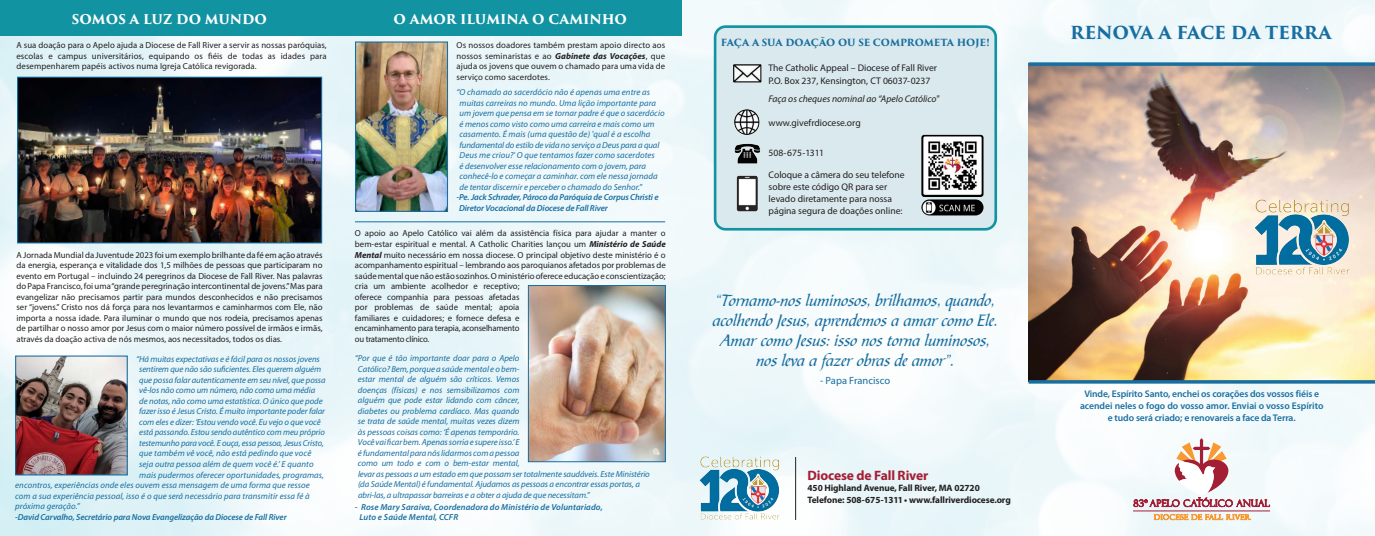
<style>
.page{position:relative;width:1375px;height:536px;background:#fff}
.page>*{position:absolute;margin:0;border:0;box-sizing:border-box;transform-origin:0 0}
.t1{font:700 17.5px "Trajan Pro 3";letter-spacing:-.01em;color:#186ea0}
.t2{font:17.06px "Bible Scr T";color:#186ea0}
.t3{font:700 13.65px "Myriad Pro";letter-spacing:-.01em;color:#a31f35}
.t4{font:700 13.12px "Trajan Pro 3";color:#fff}
.t5{font:10.5px "Myriad Pro";color:#186ea0}
.t6{font:9.62px/12.2px "Myriad Pro";color:#231f20}
.t7{font:600 9.62px/12.2px "Myriad Pro";letter-spacing:-.01em;color:#186ea0;text-align:center}
.t8{font:italic 9.62px "Myriad Pro";color:#231f20}
.t9{font:700 9.62px "Trajan Pro 3";letter-spacing:-.01em;color:#186ea0}
.t10{font:9.36px "Felix Titling";letter-spacing:.025em;color:#a31f35}
.t11{font:700 9.28px "Myriad Pro";letter-spacing:-.01em;color:#231f20}
.t12{font:italic 8.75px/10.5px "Myriad Pro";color:#186ea0}
.t13{font:8.75px/10.5px "Myriad Pro";color:#231f20;text-align:justify}
.t14{font:italic 600 8.75px/10.5px "Myriad Pro";letter-spacing:-.01em;color:#186ea0}
.t15{font:italic 600 8.75px/10.5px "Myriad Pro";letter-spacing:.01em;color:#186ea0}
.t16{font:7.17px "Felix Titling";letter-spacing:.085em;color:#f89931}
.s1{font-weight:700;font-style:italic}
</style>
<div class="page">
<img style="left:0;top:0;width:1374px;height:536px">
<div style="left:715px;top:25px;width:280px;height:203px;background:#d9e9ed;border-radius:10px"></div>
<div style="left:713px;top:25px;width:283px;height:205px;border:3px solid #1193a2;border-radius:10px"></div>
<img style="left:733px;top:64px;width:29px;height:19px">
<img style="left:734px;top:109px;width:26px;height:26px">
<img style="left:734px;top:143px;width:26px;height:21px">
<img style="left:736px;top:175px;width:22px;height:37px">
<img style="left:1028px;top:66px;width:346px;height:314px">
<img style="left:1254px;top:200px;width:95px;height:74px">
<hr style="left:1028px;top:380px;width:346px;height:3px;background:#186ea0">
<svg style="left:1028px;top:62px;width:346px;height:4px"></svg>
<img style="left:357px;top:43px;width:89px;height:167px">
<div style="left:355px;top:41px;width:93px;height:171px;border:1px solid #186ea0"></div>
<img style="left:19px;top:79px;width:301px;height:162px">
<div style="left:17px;top:77px;width:305px;height:166px;border:1px solid #186ea0"></div>
<img style="left:17px;top:357px;width:109px;height:116px">
<div style="left:15px;top:355px;width:113px;height:120px;border:1px solid #186ea0"></div>
<div style="left:0;top:0;width:681px;height:35px;background:#1193a2"></div>
<img style="left:530px;top:287px;width:133px;height:173px">
<div style="left:528px;top:285px;width:137px;height:177px;border:1px solid #186ea0"></div>
<hr style="left:355px;top:221px;width:310px;height:1px;background:#186ea0">
<img style="left:699px;top:457px;width:80px;height:62px">
<hr style="left:795px;top:457px;width:1px;height:62px;background:#231f20">
<hr style="left:1132px;top:510px;width:137px;height:1px;background:#a31f35">
<svg style="left:1174px;top:438px;width:54px;height:62px"></svg>
<img style="left:921px;top:199px;width:62px;height:16px;border-radius:8px">
<img style="left:921px;top:135px;width:62px;height:62px">
<p class="t4" style="left:72px;top:10px;width:197px">SOMOS A LUZ DO MUNDO</p>
<p class="t4" style="left:393px;top:10px;width:235px">O AMOR ILUMINA O CAMINHO</p>
<p class="t13" style="left:17px;top:40px;width:312px">A sua doação para o Apelo ajuda a Diocese de Fall River a servir as nossas paróquias, escolas e campus universitários, equipando os fiéis de todas as idades para desempenharem papéis activos numa Igreja Católica revigorada.</p>
<p class="t13" style="left:17px;top:249px;width:307px">A Jornada Mundial da Juventude 2023 foi um exemplo brilhante da fé em ação através da energia, esperança e vitalidade dos 1,5 milhões de pessoas que participaram no evento em Portugal – incluindo 24 peregrinos da Diocese de Fall River. Nas palavras do Papa Francisco, foi uma “grande peregrinação intercontinental de jovens.” Mas para evangelizar não precisamos partir para mundos desconhecidos e não precisamos ser “jovens.” Cristo nos dá força para nos levantarmos e caminharmos com Ele, não importa a nossa idade. Para iluminar o mundo que nos rodeia, precisamos apenas de partilhar o nosso amor por Jesus com o maior número possível de irmãos e irmãs, através da doação activa de nós mesmos, aos necessitados, todos os dias.</p>
<p class="t12" style="left:139px;top:354px;width:188px;text-indent:-3px">“Há muitas expectativas e é fácil para os nossos jovens sentirem que não são suficientes. Eles querem alguém que possa falar autenticamente em seu nível, que possa vê-los não como um número, não como uma média de notas, não como uma estatística. O único que pode fazer isso é Jesus Cristo. É muito importante poder falar com eles e dizer: ‘Estou vendo você. Eu vejo o que você está passando. Estou sendo autêntico com meu próprio testemunho para você. E ouça, essa pessoa, Jesus Cristo, que também vê você, não está pedindo que você seja outra pessoa além de quem você é.’ E quanto mais pudermos oferecer oportunidades, programas,</p>
<p class="t12" style="left:15px;top:480px;width:296px;text-align:justify">encontros, experiências onde eles ouvem essa mensagem de uma forma que ressoe com a sua experiência pessoal, isso é o que será necessário para transmitir essa fé à próxima geração.”</p>
<p class="t14" style="left:15px;top:511px;width:273px">-David Carvalho, Secretário para Nova Evangelização da Diocese de Fall River</p>
<p class="t13" style="left:456px;top:40px;width:210px">Os nossos doadores também prestam apoio directo aos nossos seminaristas e ao <span class="s1">Gabinete das Vocações</span>, que ajuda os jovens que ouvem o chamado para uma vida de serviço como sacerdotes.</p>
<p class="t12" style="left:459px;top:87px;width:206px;text-indent:-3px">“O chamado ao sacerdócio não é apenas uma entre as muitas carreiras no mundo. Uma lição importante para um jovem que pensa em se tornar padre é que o sacerdócio é menos como visto como uma carreira e mais como um casamento. É mais (uma questão de) 'qual é a escolha fundamental do estilo de vida no serviço a Deus para a qual Deus me criou?' O que tentamos fazer como sacerdotes<br>é desenvolver esse relacionamento com o jovem, para conhecê-lo e começar a caminhar. com ele nessa jornada de tentar discernir e perceber o chamado do Senhor.”</p>
<p class="t14" style="left:456px;top:192px;width:203px">-Pe. Jack Schrader, Pároco da Paróquia de Corpus Christi e<br>Diretor Vocacional da Diocese de Fall River</p>
<p class="t13" style="left:355px;top:228px;width:312px;text-align:left">O apoio ao Apelo Católico vai além da assistência física para ajudar a manter o bem-estar espiritual e mental. A Catholic Charities lançou um <span class="s1">Ministério de Saúde Mental</span> muito necessário em nossa diocese. O principal objetivo deste ministério é o acompanhamento espiritual – lembrando aos paroquianos afetados por problemas de saúde mental que não estão sozinhos. O ministério oferece educação e conscientização; cria um ambiente acolhedor e receptivo;<br>oferece companhia para pessoas afetadas<br>por problemas de saúde mental; apoia<br>familiares e cuidadores; e fornece defesa e<br>encaminhamento para terapia, aconselhamento<br>ou tratamento clínico.</p>
<p class="t12" style="left:355px;top:353px;width:166px;text-align:center">“Por que é tão importante doar para o Apelo Católico? Bem, porque a saúde mental e o bem&shy;estar mental de alguém são críticos. Vemos doenças (físicas) e nos semsibilizamos com alguém que pode estar lidando com câncer, diabetes ou problema cardíaco. Mas quando se trata de saúde mental, muitas vezes dizem às pessoas coisas como: ‘É apenas temporário.<br>Você vai ficar bem. Apenas sorria e supere isso.’ E é fundamental para nós lidarmos com a pessoa como um todo e com o bem-estar mental,</p>
<p class="t12" style="left:358px;top:469px;width:293px">levar as pessoas a um estado em que possam ser totalmente saudáveis. Este Ministério (da Saúde Mental) é fundamental. Ajudamos as pessoas a encontrar essas portas, a abri-las, a ultrapassar barreiras e a obter a ajuda de que necessitam.”</p>
<p class="t15" style="left:359px;top:501px;width:245px;text-indent:-5px">- Rose Mary Saraiva, Coordenadora do Ministério de Voluntariado,<br>Luto e Saúde Mental, CCFR</p>
<p class="t9" style="left:721px;top:35px;width:270px">FAÇA A SUA DOAÇÃO OU SE COMPROMETA HOJE!</p>
<p class="t6" style="left:768px;top:62px;width:170px">The Catholic Appeal – Diocese of Fall River</p>
<p class="t6" style="left:768px;top:74px;width:163px">P.O. Box 237, Kensington, CT 06037-0237</p>
<p class="t8" style="left:768px;top:93px;width:172px">Faça os cheques nominal ao “Apelo Católico"</p>
<p class="t6" style="left:768px;top:117px;width:94px">www.givefrdiocese.org</p>
<p class="t6" style="left:768px;top:147px;width:57px">508-675-1311</p>
<p class="t6" style="left:768px;top:168px;width:138px">Coloque a câmera do seu telefone sobre este código QR para ser levado diretamente para nossa página segura de doações online:</p>
<p class="t2" style="left:715px;top:290px;width:281px">“Tornamo-nos luminosos, brilhamos, quando,</p>
<p class="t2" style="left:712px;top:310px;width:287px">acolhendo Jesus, aprendemos a amar como Ele.</p>
<p class="t2" style="left:720px;top:331px;width:271px">Amar como Jesus: isso nos torna luminosos,</p>
<p class="t2" style="left:756px;top:351px;width:199px">nos leva a fazer obras de amor”.</p>
<p class="t5" style="left:820px;top:374px;width:71px">- Papa Francisco</p>
<p class="t3" style="left:807px;top:467px;width:122px">Diocese de Fall River</p>
<p class="t11" style="left:807px;top:483px;width:174px">450 Highland Avenue, Fall River, MA 02720</p>
<p class="t11" style="left:807px;top:495px;width:205px">Telefone: 508-675-1311 • www.fallriverdiocese.org</p>
<p class="t1" style="left:1070px;top:19px;width:263px">RENOVA A FACE DA TERRA</p>
<p class="t7" style="left:1079px;top:387px;width:245px">Vinde, Espírito Santo, enchei os corações dos vossos fiéis e acendei neles o fogo do vosso amor. Enviai o vosso Espírito</p>
<p class="t7" style="left:1107px;top:411px;width:189px">e tudo será criado; e renovareis a face da Terra.</p>
<p class="t10" style="left:1133px;top:497px;width:138px">83º APELO CATÓLICO ANUAL</p>
<p class="t16" style="left:1153px;top:512px;width:98px">DIOCESE DE FALL RIVER</p>
</div>
